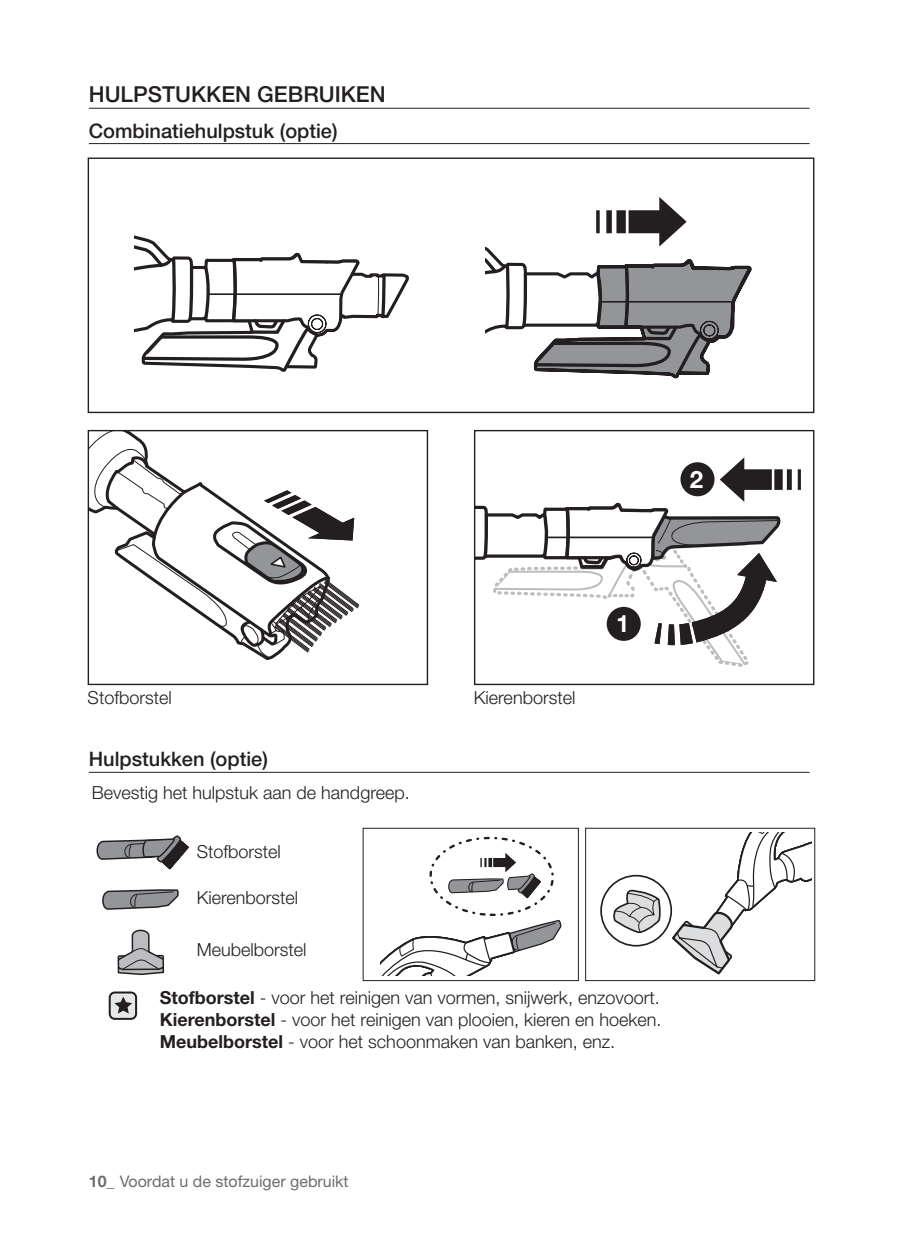
<style>
.page{position:relative;width:906px;height:1248px;background:#fff}
.page>*{position:absolute;margin:0;border:0;box-sizing:border-box;transform-origin:0 0}
.t1{font:700 24px "Helvetica Neue LT Pro";color:#fff}
.Level_1_Title{font:500 22px "Helvetica Neue LT Pro";color:#231f20}
.Level_2_Title{font:500 20px "Helvetica Neue LT Pro";color:#231f20}
.Level_1_Body{font:300 18px "Helvetica Neue LT Pro";color:#231f20}
.t2{font:16px "Helvetica Neue LT Pro";color:#6c6d70}
.s1{font-weight:700}
</style>
<div class="page">
<hr style="left:89px;top:108px;width:720px;height:1px;background:#231f20">
<hr style="left:89px;top:143px;width:720px;height:1px;background:#231f20">
<hr style="left:89px;top:772px;width:720px;height:1px;background:#231f20">
<svg style="left:90px;top:432px;width:270px;height:226px"></svg>
<div style="left:88px;top:430px;width:340px;height:255px;border:1px solid #231f20"></div>
<svg style="left:475px;top:432px;width:326px;height:251px"></svg>
<div style="left:473px;top:430px;width:341px;height:255px;border:1px solid #231f20"></div>
<div style="left:88px;top:157px;width:726px;height:256px;border:1px solid #231f20"></div>
<svg style="left:387px;top:273px;width:22px;height:45px"></svg>
<svg style="left:134px;top:235px;width:253px;height:137px"></svg>
<hr style="left:209px;top:293px;width:131px;height:2px;background:#231f20">
<svg style="left:485px;top:197px;width:264px;height:182px"></svg>
<div style="left:606px;top:607px;width:34px;height:34px;background:#231f20;border-radius:50%"></div>
<div style="left:680px;top:462px;width:34px;height:34px;background:#231f20;border-radius:50%"></div>
<svg style="left:97px;top:835px;width:91px;height:34px"></svg>
<svg style="left:103px;top:889px;width:76px;height:21px;background:#8f8f91"></svg>
<svg style="left:117px;top:929px;width:48px;height:46px"></svg>
<div style="left:110px;top:992px;width:26px;height:27px;background:#e6e7e9;border-radius:5px"></div>
<div style="left:109px;top:991px;width:28px;height:29px;border:2px solid #231f20;border-radius:5px"></div>
<svg style="left:114px;top:996px;width:18px;height:17px"></svg>
<div style="left:585px;top:828px;width:229px;height:153px;border:1px solid #231f20"></div>
<div style="left:600px;top:875px;width:71px;height:71px;border:2px solid #231f20;border-radius:50%"></div>
<svg style="left:612px;top:879px;width:48px;height:55px"></svg>
<svg style="left:669px;top:833px;width:142px;height:142px"></svg>
<div style="left:362px;top:828px;width:216px;height:153px;border:1px solid #231f20"></div>
<svg style="left:380px;top:837px;width:182px;height:139px"></svg>
<p class="Level_1_Title" style="left:89px;top:81px;width:298px">HULPSTUKKEN GEBRUIKEN</p>
<p class="Level_2_Title" style="left:89px;top:118px;width:250px">Combinatiehulpstuk (optie)</p>
<p class="t1" style="left:689px;top:464px;width:15px">2</p>
<p class="Level_1_Body" style="left:88px;top:686px;width:86px">Stofborstel</p>
<p class="Level_1_Body" style="left:473px;top:686px;width:103px">Kierenborstel</p>
<p class="Level_2_Title" style="left:89px;top:747px;width:180px">Hulpstukken (optie)</p>
<p class="Level_1_Body" style="left:92px;top:781px;width:319px">Bevestig het hulpstuk aan de handgreep.</p>
<p class="t1" style="left:615px;top:608px;width:15px">1</p>
<p class="Level_1_Body" style="left:196px;top:841px;width:86px">Stofborstel</p>
<p class="Level_1_Body" style="left:196px;top:886px;width:103px">Kierenborstel</p>
<p class="Level_1_Body" style="left:196px;top:939px;width:111px">Meubelborstel</p>
<p class="Level_1_Body" style="left:160px;top:987px;width:501px"><span class="s1">Stofborstel</span> - voor het reinigen van vormen, snijwerk, enzovoort.</p>
<p class="Level_1_Body" style="left:160px;top:1008px;width:503px"><span class="s1">Kierenborstel</span> - voor het reinigen van plooien, kieren en hoeken.</p>
<p class="Level_1_Body" style="left:160px;top:1030px;width:457px"><span class="s1">Meubelborstel</span> - voor het schoonmaken van banken, enz.</p>
<p class="t2" style="left:89px;top:1171px;width:261px"><span class="s1">10_</span> Voordat u de stofzuiger gebruikt</p>
</div>
